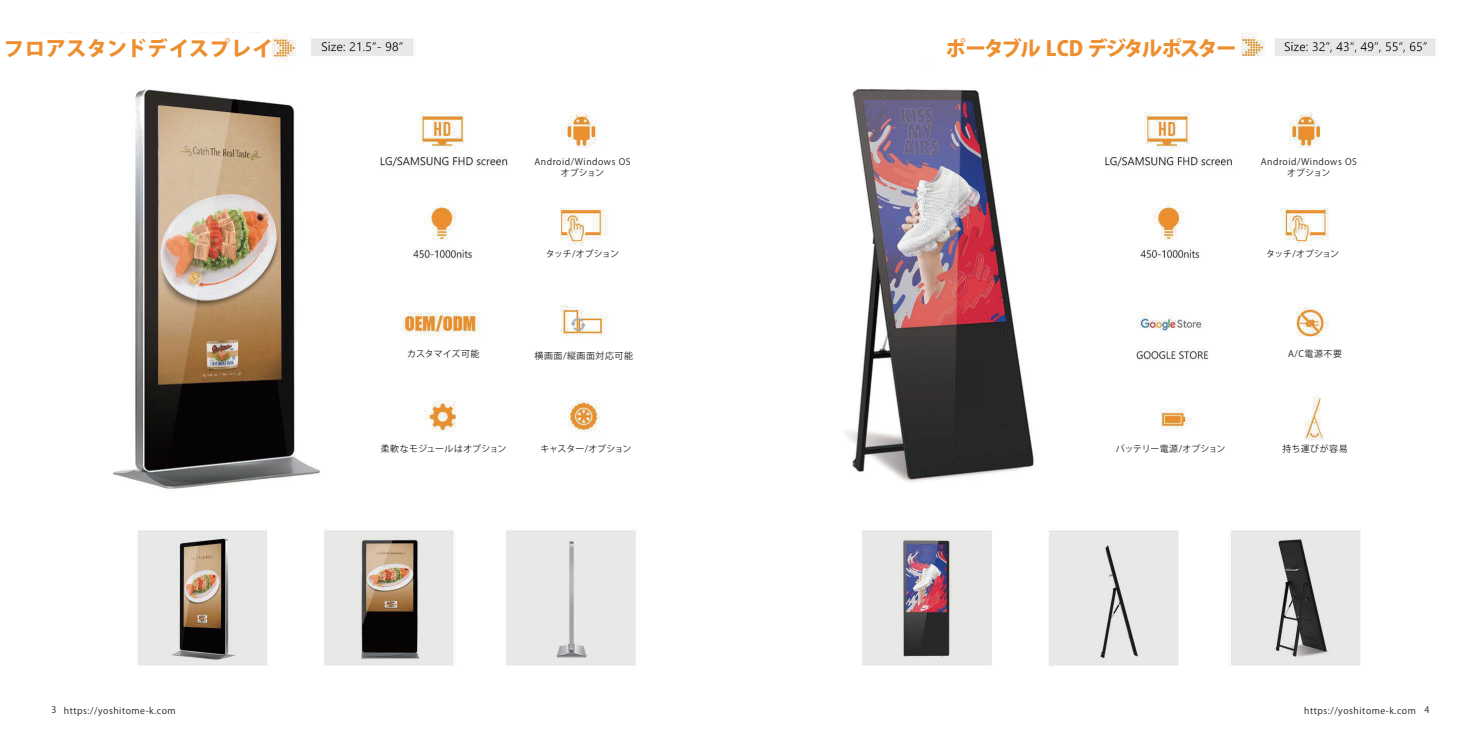
<style>
.page{position:relative;width:1477px;height:739px;background:#fff}
.page>*{position:absolute;margin:0;border:0;box-sizing:border-box;transform-origin:0 0}
.t1{font:800 20.45px "Koz Go Pr 6 N";letter-spacing:-.09em;color:#ed8f2f}
.t2{font:800 20.45px "Koz Go Pr 6 N";letter-spacing:.015em;color:#ed8f2f}
.t3{font:9px "Koz Go Pr 6 N";letter-spacing:.06em;color:#231f20}
.t4{font:8.95px/10.8px "Koz Go Pr 6 N Medium 90 ms RKSJ H";letter-spacing:.045em;color:#231f20;text-align:center}
.t5{font:8.95px "Koz Go Pr 6 N Medium 90 ms RKSJ H";letter-spacing:-.03em;color:#231f20}
.t6{font:8.95px "Koz Go Pr 6 N Medium 90 ms RKSJ H";letter-spacing:-.055em;color:#231f20}
.t7{font:8.95px "Koz Go Pr 6 N Medium 90 ms RKSJ H";letter-spacing:.01em;color:#231f20}
</style>
<div class="page">
<img style="left:40px;top:32px;width:1396px;height:634px">
<div style="left:0;top:33px;width:268px;height:32px;background:#fff"></div>
<div style="left:810px;top:31px;width:430px;height:32px;background:#fff"></div>
<div style="left:523px;top:340px;width:129px;height:39px;background:#fff"></div>
<div style="left:525px;top:148px;width:115px;height:39px;background:#fff"></div>
<div style="left:520px;top:148px;width:115px;height:39px;background:#fff"></div>
<div style="left:523px;top:246px;width:129px;height:39px;background:#fff"></div>
<div style="left:387px;top:340px;width:116px;height:39px;background:#fff"></div>
<div style="left:530px;top:434px;width:115px;height:39px;background:#fff"></div>
<div style="left:387px;top:432px;width:119px;height:39px;background:#fff"></div>
<div style="left:1097px;top:432px;width:146px;height:39px;background:#fff"></div>
<div style="left:1241px;top:442px;width:146px;height:39px;background:#fff"></div>
<div style="left:1241px;top:337px;width:147px;height:39px;background:#fff"></div>
<div style="left:1243px;top:246px;width:129px;height:39px;background:#fff"></div>
<div style="left:1246px;top:148px;width:115px;height:39px;background:#fff"></div>
<h1 class="t2" style="left:4px;top:37px;width:271px">フロアスタンドデイスプレイ</h1>
<h1 class="t1" style="left:945px;top:37px;width:293px">ポータブル LCD デジタルポスター</h1>
<p class="t7" style="left:407px;top:348px;width:74px">カスタマイズ可能</p>
<p class="t4" style="left:534px;top:157px;width:98px">Android/Windows OSオプション</p>
<p class="t6" style="left:546px;top:248px;width:75px">タッチ/オプション</p>
<p class="t4" style="left:534px;top:351px;width:100px">横画面/縦画面対応可能</p>
<p class="t4" style="left:1260px;top:156px;width:98px">Android/Windows OSオプション</p>
<p class="t6" style="left:1266px;top:248px;width:75px">タッチ/オプション</p>
<p class="t4" style="left:1288px;top:348px;width:55px">A/C電源不要</p>
<p class="t4" style="left:381px;top:443px;width:127px">柔軟なモジュールはオプション</p>
<p class="t5" style="left:540px;top:443px;width:93px">キャスター/オプション</p>
<p class="t5" style="left:1115px;top:443px;width:111px">バッテリー電源/オプション</p>
<p class="t4" style="left:1282px;top:443px;width:67px">持ち運びが容易</p>
<p class="t3" style="left:51px;top:705px;width:126px">3 https://yoshitome-k.com</p>
<p class="t3" style="left:1304px;top:705px;width:127px">https://yoshitome-k.com 4</p>
</div>
